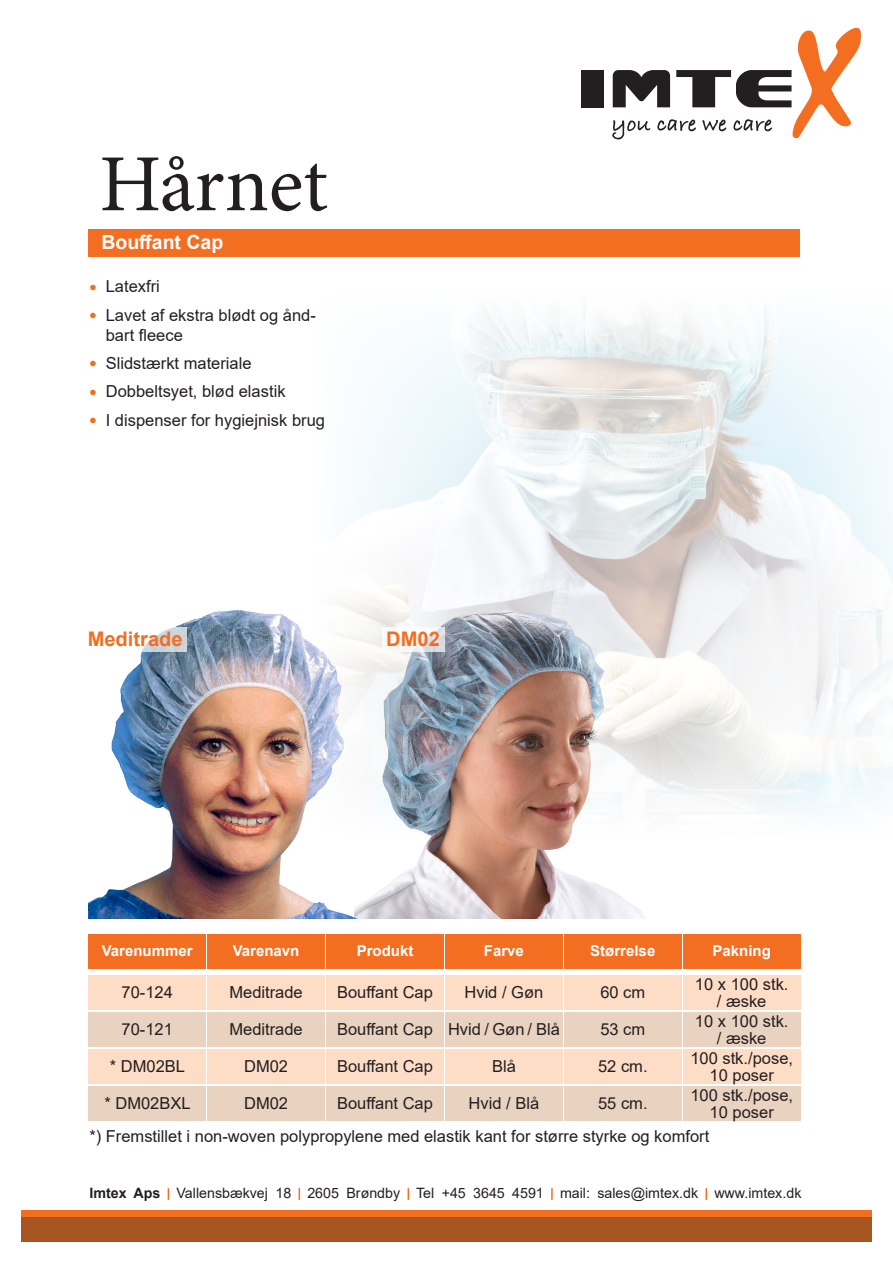
<style>
.page{position:relative;width:893px;height:1263px;background:#fff}
.page>*{position:absolute;margin:0;border:0;box-sizing:border-box;transform-origin:0 0}
.t1{font:81px "Minion Pro";letter-spacing:-.005em;color:#231f20}
.t2{font:700 20.1px "Arial";color:#f36e21}
.t3{font:700 19.5px "Arial";color:#fff}
.t4{font:16.5px/16.8px "Arial";color:#231f20;text-align:center}
.t5{font:700 15px "Arial";color:#fff}
.t6{font:14.25px "Arial";color:#231f20}
.s1{color:#f36e21}
.s2{font-weight:700}
</style>
<div class="page">
<div style="left:21px;top:1210px;width:851px;height:32px;background:#f36e21"></div>
<div style="left:21px;top:1217px;width:851px;height:25px;background:#a85621"></div>
<svg style="left:168px;top:1188px;width:1px;height:12px"></svg>
<svg style="left:299px;top:1188px;width:1px;height:12px"></svg>
<svg style="left:408px;top:1188px;width:1px;height:12px"></svg>
<svg style="left:551px;top:1188px;width:2px;height:12px"></svg>
<svg style="left:705px;top:1188px;width:2px;height:12px"></svg>
<div style="left:581px;top:70px;width:23px;height:37px;background:#231f20"></div>
<svg style="left:612px;top:28px;width:249px;height:111px"></svg>
<img style="left:361px;top:308px;width:532px;height:508px">
<div style="left:89px;top:229px;width:711px;height:28px;background:#f36e21"></div>
<img style="left:361px;top:583px;width:293px;height:335px">
<img style="left:89px;top:597px;width:287px;height:321px">
<div style="left:89px;top:1049px;width:117px;height:34px;background:#fdddc6"></div>
<div style="left:326px;top:1049px;width:118px;height:34px;background:#fdddc6"></div>
<div style="left:208px;top:1049px;width:117px;height:34px;background:#fdddc6"></div>
<div style="left:445px;top:1049px;width:117px;height:34px;background:#fdddc6"></div>
<div style="left:683px;top:1049px;width:117px;height:34px;background:#fdddc6"></div>
<div style="left:564px;top:1049px;width:117px;height:34px;background:#fdddc6"></div>
<div style="left:89px;top:1086px;width:117px;height:34px;background:#ead2c0"></div>
<div style="left:326px;top:1086px;width:118px;height:34px;background:#ead2c0"></div>
<div style="left:208px;top:1086px;width:117px;height:34px;background:#ead2c0"></div>
<div style="left:445px;top:1086px;width:117px;height:34px;background:#ead2c0"></div>
<div style="left:683px;top:1086px;width:117px;height:34px;background:#ead2c0"></div>
<div style="left:564px;top:1086px;width:117px;height:34px;background:#ead2c0"></div>
<div style="left:89px;top:934px;width:117px;height:34px;background:#f36e21"></div>
<div style="left:326px;top:934px;width:118px;height:34px;background:#f36e21"></div>
<div style="left:208px;top:934px;width:117px;height:34px;background:#f36e21"></div>
<div style="left:445px;top:934px;width:117px;height:34px;background:#f36e21"></div>
<div style="left:683px;top:934px;width:117px;height:34px;background:#f36e21"></div>
<div style="left:564px;top:934px;width:117px;height:34px;background:#f36e21"></div>
<div style="left:89px;top:975px;width:117px;height:34px;background:#fdddc6"></div>
<div style="left:326px;top:975px;width:118px;height:34px;background:#fdddc6"></div>
<div style="left:208px;top:975px;width:117px;height:34px;background:#fdddc6"></div>
<div style="left:445px;top:975px;width:117px;height:34px;background:#fdddc6"></div>
<div style="left:683px;top:975px;width:117px;height:34px;background:#fdddc6"></div>
<div style="left:564px;top:975px;width:117px;height:34px;background:#fdddc6"></div>
<div style="left:89px;top:1012px;width:117px;height:34px;background:#ead2c0"></div>
<div style="left:326px;top:1012px;width:118px;height:34px;background:#ead2c0"></div>
<div style="left:208px;top:1012px;width:117px;height:34px;background:#ead2c0"></div>
<div style="left:445px;top:1012px;width:117px;height:34px;background:#ead2c0"></div>
<div style="left:683px;top:1012px;width:117px;height:34px;background:#ead2c0"></div>
<div style="left:564px;top:1012px;width:117px;height:34px;background:#ead2c0"></div>
<svg style="left:89px;top:627px;width:97px;height:24px"></svg>
<svg style="left:382px;top:627px;width:62px;height:24px"></svg>
<p class="t1" style="left:99px;top:130px;width:230px">Hårnet</p>
<p class="t3" style="left:101px;top:229px;width:123px">Bouffant Cap</p>
<p class="t4" style="left:89px;top:278px;width:72px"><span class="s1">●</span> Latexfri</p>
<p class="t4" style="left:106px;top:305px;width:212px;line-height:19.8px;text-align:left;text-indent:-16px"><span class="s1">●</span> Lavet af ekstra blødt og ånd&shy;bart fleece</p>
<p class="t4" style="left:89px;top:355px;width:164px"><span class="s1">●</span> Slidstærkt materiale</p>
<p class="t4" style="left:89px;top:383px;width:198px"><span class="s1">●</span> Dobbeltsyet, blød elastik</p>
<p class="t4" style="left:89px;top:411px;width:237px"><span class="s1">●</span> I dispenser for hygiejnisk brug</p>
<p class="t2" style="left:88px;top:625px;width:97px">Meditrade</p>
<p class="t2" style="left:386px;top:625px;width:55px">DM02</p>
<p class="t5" style="left:102px;top:940px;width:92px">Varenummer</p>
<p class="t5" style="left:233px;top:940px;width:68px">Varenavn</p>
<p class="t5" style="left:357px;top:940px;width:58px">Produkt</p>
<p class="t5" style="left:484px;top:940px;width:42px">Farve</p>
<p class="t5" style="left:590px;top:940px;width:67px">Størrelse</p>
<p class="t5" style="left:712px;top:940px;width:60px">Pakning</p>
<p class="t4" style="left:122px;top:984px;width:53px">70-124</p>
<p class="t4" style="left:229px;top:984px;width:75px">Meditrade</p>
<p class="t4" style="left:337px;top:984px;width:97px">Bouffant Cap</p>
<p class="t4" style="left:464px;top:984px;width:80px">Hvid / Gøn</p>
<p class="t4" style="left:695px;top:975px;width:95px">10 x 100 stk. / æske</p>
<p class="t4" style="left:600px;top:984px;width:46px">60 cm</p>
<p class="t4" style="left:122px;top:1021px;width:53px">70-121</p>
<p class="t4" style="left:229px;top:1021px;width:75px">Meditrade</p>
<p class="t4" style="left:337px;top:1021px;width:97px">Bouffant Cap</p>
<p class="t4" style="left:448px;top:1021px;width:113px">Hvid / Gøn / Blå</p>
<p class="t4" style="left:695px;top:1012px;width:95px">10 x 100 stk. / æske</p>
<p class="t4" style="left:600px;top:1021px;width:46px">53 cm</p>
<p class="t4" style="left:110px;top:1058px;width:77px">* DM02BL</p>
<p class="t4" style="left:244px;top:1058px;width:46px">DM02</p>
<p class="t4" style="left:337px;top:1058px;width:97px">Bouffant Cap</p>
<p class="t4" style="left:492px;top:1058px;width:25px">Blå</p>
<p class="t4" style="left:690px;top:1049px;width:104px">100 stk./pose,<br>10 poser</p>
<p class="t4" style="left:598px;top:1058px;width:51px">52 cm.</p>
<p class="t4" style="left:104px;top:1095px;width:88px">* DM02BXL</p>
<p class="t4" style="left:244px;top:1095px;width:46px">DM02</p>
<p class="t4" style="left:337px;top:1095px;width:97px">Bouffant Cap</p>
<p class="t4" style="left:469px;top:1095px;width:72px">Hvid / Blå</p>
<p class="t4" style="left:690px;top:1086px;width:104px">100 stk./pose,<br>10 poser</p>
<p class="t4" style="left:598px;top:1095px;width:51px">55 cm.</p>
<p class="t4" style="left:89px;top:1127px;width:621px">*) Fremstillet i non-woven polypropylene med elastik kant for større styrke og komfort</p>
<p class="t6" style="left:89px;top:1183px;width:713px"><span class="s2">Imtex Aps</span> Vallensbækvej 18 2605 Brøndby Tel +45 3645 4591 mail: sales@imtex.dk www.imtex.dk</p>
</div>
